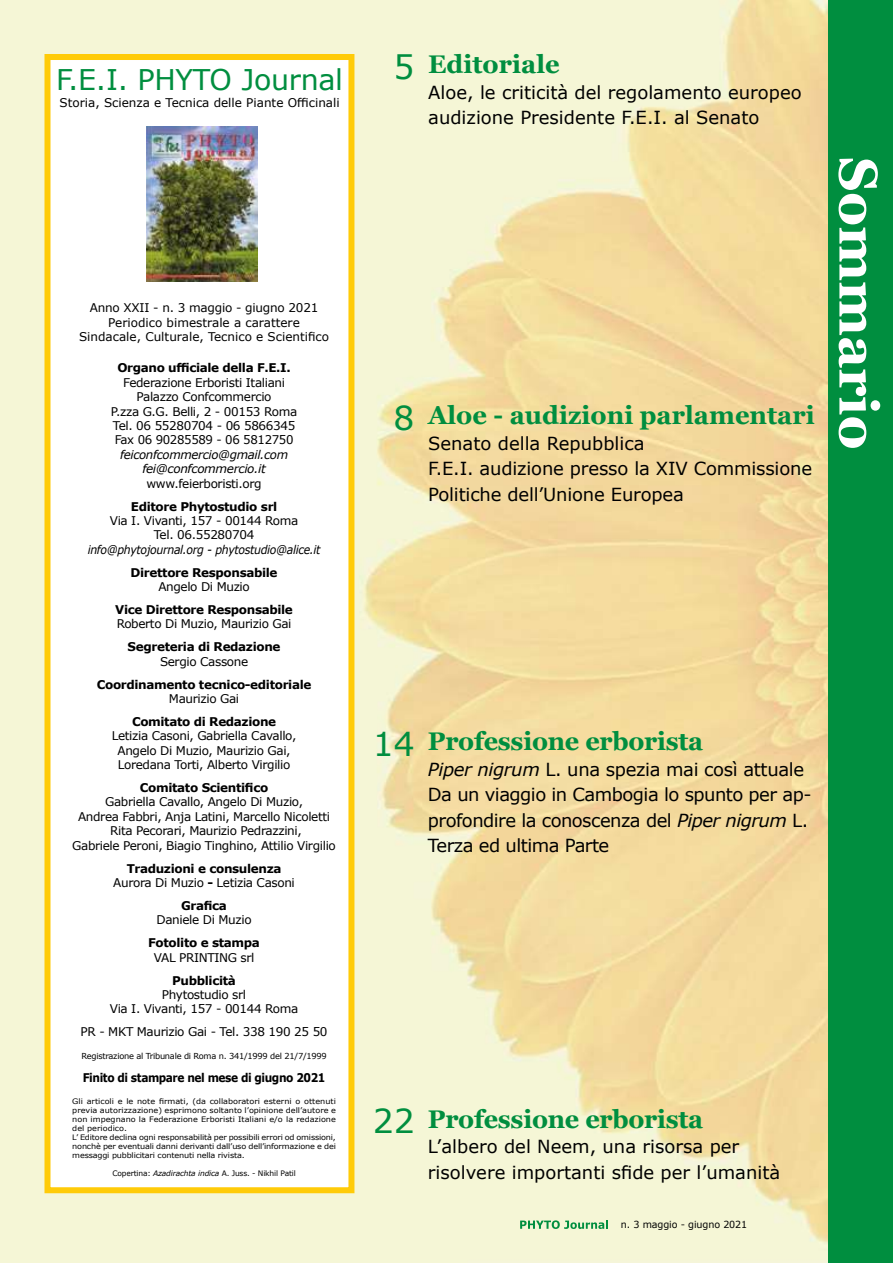
<style>
.page{position:relative;width:893px;height:1263px;background:#fff}
.page>*{position:absolute;margin:0;border:0;box-sizing:border-box;transform-origin:0 0}
.t1{font:700 54px "Georgia";color:#fff}
.t2{font:28.5px "Verdana";letter-spacing:-.01em;color:#008e3f}
.t3{font:700 25.5px "Georgia";letter-spacing:-.01em;color:#008e3f}
.t4{font:18px/25.5px "Verdana";letter-spacing:-.01em;color:#000}
.t5{font:18px/25.5px "Verdana";letter-spacing:-.03em;color:#000}
.t6{font:12px/14.4px "Verdana";letter-spacing:-.03em;color:#000;text-align:center}
.t7{font:700 12px "Verdana";letter-spacing:-.03em;color:#000}
.t8{font:12px/14.4px "Verdana";color:#000;text-align:center}
.t9{font:italic 12px/14.4px "Verdana";letter-spacing:-.03em;color:#000;text-align:center}
.t10{font:italic 12px "Verdana";letter-spacing:-.03em;color:#000;scale:.91 1}
.t11{font:700 12px "Verdana";letter-spacing:-.03em;color:#000;scale:.89 1}
.t12{font:9.75px "Verdana";letter-spacing:-.01em;color:#000}
.t13{font:8.25px "Verdana";letter-spacing:-.03em;color:#000}
.t14{font:7.5px/9px "Verdana";color:#000;scale:1.08 1}
.t15{font:7.5px "Verdana";letter-spacing:-.02em;color:#000}
.s1{font-weight:700}
.s2{font-style:italic}
.s3{font-family:"Verdana";font-weight:400;font-size:33px}
</style>
<div class="page">
<img style="left:1px;top:0;width:828px;height:1263px">
<svg style="left:41px;top:51px;width:316px;height:1144px"></svg>
<div style="left:829px;top:0;width:64px;height:1263px;background:#008e3f"></div>
<img style="left:146px;top:126px;width:112px;height:155px">
<svg style="left:520px;top:1220px;width:88px;height:9px"></svg>
<img style="left:0;top:0;width:1px;height:1263px">
<h2 class="t2" style="left:56px;top:60px;width:288px">F.E.I. PHYTO Journal</h2>
<p class="t8" style="left:60px;top:96px;width:282px">Storia, Scienza e Tecnica delle Piante Officinali</p>
<p class="t8" style="left:79px;top:301px;width:252px">Anno XXII - n. 3 maggio - giugno 2021<br>Periodico bimestrale a carattere<br>Sindacale, Culturale, Tecnico e Scientifico</p>
<p class="t7" style="left:117px;top:360px;width:175px">Organo ufficiale della F.E.I.</p>
<p class="t6" style="left:111px;top:375px;width:188px">Federazione Erboristi Italiani<br>Palazzo Confcommercio<br>P.zza G.G. Belli, 2 - 00153 Roma<br>Tel. 06 55280704 - 06 5866345<br>Fax 06 90285589 - 06 5812750</p>
<p class="t9" style="left:120px;top:447px;width:170px">feiconfcommercio@gmail.com fei@confcommercio.it</p>
<p class="t6" style="left:146px;top:476px;width:117px">www.feierboristi.org</p>
<p class="t7" style="left:131px;top:498px;width:148px">Editore Phytostudio srl</p>
<p class="t6" style="left:110px;top:513px;width:190px">Via I. Vivanti, 157 - 00144 Roma<br>Tel. 06.55280704</p>
<p class="t10" style="left:88px;top:541px;width:257px">info@phytojournal.org - phytostudio@alice.it</p>
<p class="t7" style="left:131px;top:564px;width:148px">Direttore Responsabile</p>
<p class="t6" style="left:158px;top:579px;width:93px">Angelo Di Muzio</p>
<p class="t7" style="left:115px;top:601px;width:179px">Vice Direttore Responsabile</p>
<p class="t6" style="left:117px;top:617px;width:176px">Roberto Di Muzio, Maurizio Gai</p>
<p class="t7" style="left:128px;top:638px;width:154px">Segreteria di Redazione</p>
<p class="t6" style="left:160px;top:654px;width:90px">Sergio Cassone</p>
<p class="t7" style="left:97px;top:676px;width:216px">Coordinamento tecnico-editoriale</p>
<p class="t6" style="left:169px;top:691px;width:72px">Maurizio Gai</p>
<p class="t7" style="left:132px;top:713px;width:146px">Comitato di Redazione</p>
<p class="t6" style="left:112px;top:729px;width:186px">Letizia Casoni, Gabriella Cavallo,<br>Angelo Di Muzio, Maurizio Gai,<br>Loredana Torti, Alberto Virgilio</p>
<p class="t7" style="left:140px;top:779px;width:130px">Comitato Scientifico</p>
<p class="t6" style="left:72px;top:795px;width:265px">Gabriella Cavallo, Angelo Di Muzio,<br>Andrea Fabbri, Anja Latini, Marcello Nicoletti Rita Pecorari, Maurizio Pedrazzini,<br>Gabriele Peroni, Biagio Tinghino, Attilio Virgilio</p>
<p class="t6" style="left:113px;top:861px;width:183px"><span class="s1">Traduzioni e consulenza<br></span>Aurora Di Muzio <span class="s1">-</span> Letizia Casoni</p>
<p class="t7" style="left:181px;top:897px;width:47px">Grafica</p>
<p class="t6" style="left:157px;top:912px;width:97px">Daniele Di Muzio</p>
<p class="t7" style="left:148px;top:934px;width:113px">Fotolito e stampa</p>
<p class="t6" style="left:154px;top:950px;width:102px">VAL PRINTING srl</p>
<p class="t7" style="left:172px;top:972px;width:65px">Pubblicità</p>
<p class="t6" style="left:110px;top:987px;width:190px">Phytostudio srl<br>Via I. Vivanti, 157 - 00144 Roma</p>
<p class="t6" style="left:81px;top:1024px;width:248px">PR - MKT Maurizio Gai - Tel. 338 190 25 50</p>
<p class="t13" style="left:81px;top:1050px;width:247px">Registrazione al Tribunale di Roma n. 341/1999 del 21/7/1999</p>
<p class="t11" style="left:83px;top:1069px;width:274px">Finito di stampare nel mese di giugno 2021</p>
<p class="t14" style="left:72px;top:1096px;width:246px">Gli articoli e le note firmati, (da collaboratori esterni o ottenuti previa autorizzazione) esprimono soltanto l’opinione dell’autore e non impegnano la Federazione Erboristi Italiani e/o la redazione del periodico.<br>L’ Editore declina ogni responsabilità per possibili errori od omissioni, nonchè per eventuali danni derivanti dall’uso dell’informazione e dei messaggi pubblicitari contenuti nella rivista.</p>
<p class="t15" style="left:112px;top:1167px;width:185px">Copertina: <span class="s2">Azadirachta indica</span> A. Juss. - Nikhil Patil</p>
<h3 class="t3" style="left:394px;top:48px;width:168px"><span class="s3">5</span> Editoriale</h3>
<h3 class="t4" style="left:428px;top:79px;width:375px">Aloe, le criticità del regolamento europeo audizione Presidente F.E.I. al Senato</h3>
<h3 class="t3" style="left:394px;top:399px;width:423px"><span class="s3">8</span> Aloe - audizioni parlamentari</h3>
<h3 class="t4" style="left:428px;top:430px;width:385px">Senato della Repubblica<br>F.E.I. audizione presso la XIV Commissione<br>Politiche dell’Unione Europea</h3>
<h1 class="t1" style="left:893px;top:157px;width:294px;rotate:90deg">Sommario</h1>
<h3 class="t3" style="left:373px;top:725px;width:332px"><span class="s3">14</span> Professione erborista</h3>
<h3 class="t5" style="left:428px;top:756px;width:385px"><span class="s2">Piper nigrum</span> L. una spezia mai così attuale Da un viaggio in Cambogia lo spunto per ap&shy;profondire la conoscenza del <span class="s2">Piper nigrum</span> L.<br>Terza ed ultima Parte</h3>
<h3 class="t3" style="left:373px;top:1102px;width:332px"><span class="s3">22</span> Professione erborista</h3>
<h3 class="t4" style="left:428px;top:1133px;width:354px">L’albero del Neem, una risorsa per risolvere importanti sfide per l’umanità</h3>
<p class="t12" style="left:621px;top:1217px;width:128px">n. 3 maggio - giugno 2021</p>
</div>
